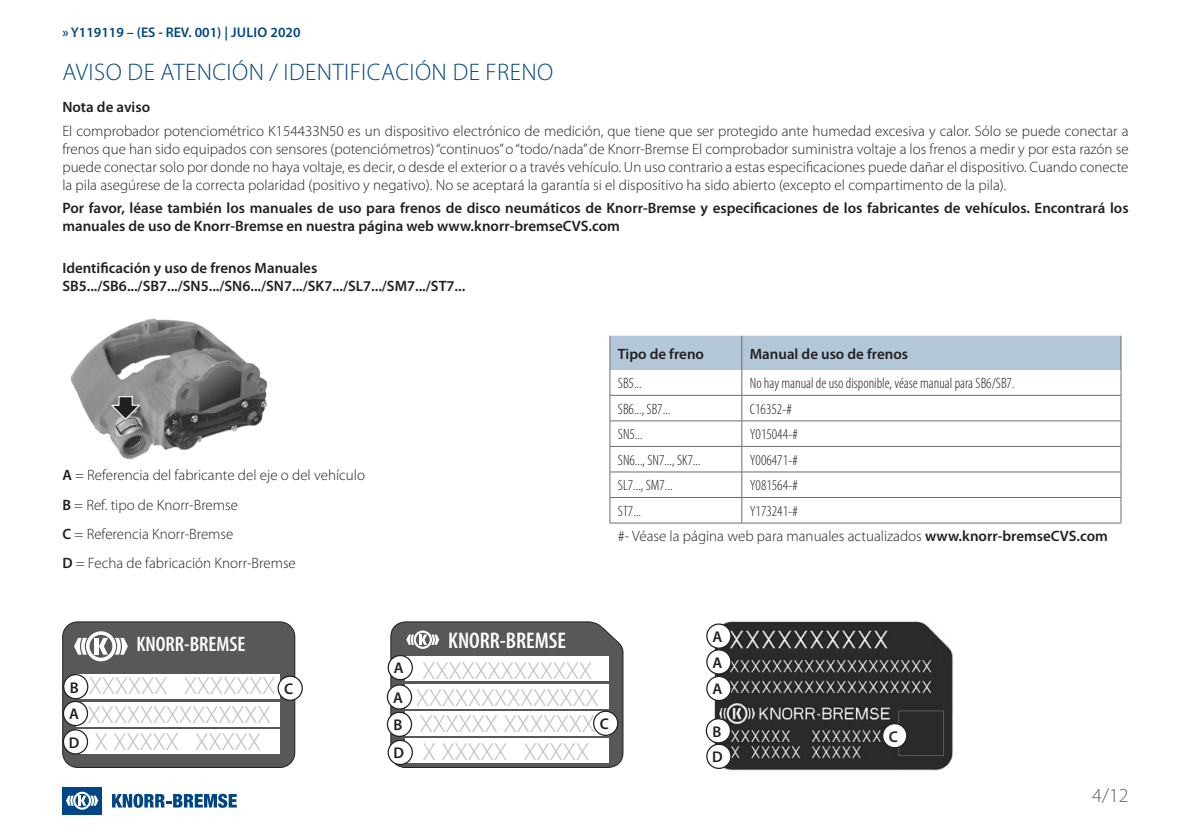
<style>
.page{position:relative;width:1191px;height:840px;background:#fff}
.page>*{position:absolute;margin:0;border:0;box-sizing:border-box;transform-origin:0 0}
.t1{font:300 24.8px "Myriad Pro";letter-spacing:-.02em;color:#bcbdc0}
.X_HEADER_-_Chapter_T{font:300 24px "Myriad Pro";letter-spacing:.02em;color:#004684}
.t2{font:600 condensed 22.8px "Myriad Pro";color:#fff}
.t3{font:600 condensed 21px "Myriad Pro";color:#fff}
.t4{font:300 20px "Myriad Pro";color:#636366}
.t5{font:600 15.6px "Myriad Pro";color:#231f20}
.TEXT_Block{font:300 15px/18px "Myriad Pro";color:#231f20;text-align:justify}
.Subtitle{font:600 15px/18px "Myriad Pro";color:#231f20}
._2018-Table_Cell_Bod{font:300 condensed 15px "Myriad Pro";color:#231f20}
.t6{font:600 14px "Myriad Pro";color:#004684}
.s1{font-weight:600}
</style>
<div class="page">
<svg style="left:112px;top:793px;width:125px;height:14px"></svg>
<div style="left:62px;top:786px;width:40px;height:27px;background:#004684"></div>
<svg style="left:66px;top:791px;width:32px;height:18px"></svg>
<img style="left:70px;top:318px;width:198px;height:142px">
<svg style="left:109px;top:395px;width:33px;height:25px"></svg>
<div style="left:63px;top:621px;width:232px;height:146px;background:#57585a;border-radius:15px"></div>
<div style="left:62px;top:621px;width:233px;height:146px;border:1px solid #231f20;border-radius:15px"></div>
<div style="left:77px;top:673px;width:203px;height:25px;background:#fff"></div>
<div style="left:77px;top:701px;width:203px;height:25px;background:#fff"></div>
<div style="left:77px;top:728px;width:203px;height:25px;background:#fff"></div>
<svg style="left:74px;top:631px;width:54px;height:30px"></svg>
<svg style="left:390px;top:621px;width:233px;height:146px;background:#676769"></svg>
<div style="left:405px;top:656px;width:203px;height:25px;background:#fff"></div>
<div style="left:405px;top:683px;width:203px;height:25px;background:#fff"></div>
<div style="left:405px;top:710px;width:203px;height:25px;background:#fff"></div>
<div style="left:405px;top:738px;width:203px;height:25px;background:#fff"></div>
<img style="left:714px;top:621px;width:239px;height:149px">
<div style="left:63px;top:701px;width:24px;height:24px;background:#fff;border-radius:50%"></div>
<div style="left:63px;top:700px;width:25px;height:25px;border:1px solid #231f20;border-radius:50%"></div>
<div style="left:388px;top:655px;width:24px;height:24px;background:#fff;border-radius:50%"></div>
<div style="left:387px;top:654px;width:26px;height:25px;border:1px solid #231f20;border-radius:50%"></div>
<div style="left:387px;top:684px;width:24px;height:24px;background:#fff;border-radius:50%"></div>
<div style="left:387px;top:684px;width:25px;height:25px;border:1px solid #231f20;border-radius:50%"></div>
<div style="left:707px;top:623px;width:24px;height:24px;background:#fff;border-radius:50%"></div>
<div style="left:706px;top:623px;width:25px;height:25px;border:1px solid #231f20;border-radius:50%"></div>
<div style="left:707px;top:649px;width:24px;height:24px;background:#fff;border-radius:50%"></div>
<div style="left:706px;top:649px;width:25px;height:25px;border:1px solid #231f20;border-radius:50%"></div>
<div style="left:707px;top:676px;width:24px;height:24px;background:#fff;border-radius:50%"></div>
<div style="left:706px;top:675px;width:25px;height:25px;border:1px solid #231f20;border-radius:50%"></div>
<div style="left:387px;top:712px;width:24px;height:24px;background:#fff;border-radius:50%"></div>
<div style="left:387px;top:711px;width:25px;height:25px;border:1px solid #231f20;border-radius:50%"></div>
<div style="left:64px;top:674px;width:24px;height:24px;background:#fff;border-radius:50%"></div>
<div style="left:63px;top:673px;width:25px;height:26px;border:1px solid #231f20;border-radius:50%"></div>
<div style="left:706px;top:718px;width:24px;height:24px;background:#fff;border-radius:50%"></div>
<div style="left:706px;top:717px;width:25px;height:26px;border:1px solid #231f20;border-radius:50%"></div>
<div style="left:278px;top:675px;width:24px;height:24px;background:#fff;border-radius:50%"></div>
<div style="left:277px;top:675px;width:26px;height:25px;border:1px solid #231f20;border-radius:50%"></div>
<div style="left:882px;top:723px;width:24px;height:24px;background:#fff;border-radius:50%"></div>
<div style="left:882px;top:722px;width:25px;height:26px;border:1px solid #231f20;border-radius:50%"></div>
<div style="left:593px;top:710px;width:24px;height:25px;background:#fff;border-radius:50%"></div>
<div style="left:593px;top:710px;width:25px;height:25px;border:1px solid #231f20;border-radius:50%"></div>
<div style="left:63px;top:729px;width:24px;height:24px;background:#fff;border-radius:50%"></div>
<div style="left:63px;top:728px;width:25px;height:26px;border:1px solid #231f20;border-radius:50%"></div>
<div style="left:707px;top:743px;width:24px;height:25px;background:#fff;border-radius:50%"></div>
<div style="left:706px;top:743px;width:25px;height:25px;border:1px solid #231f20;border-radius:50%"></div>
<div style="left:388px;top:740px;width:24px;height:24px;background:#fff;border-radius:50%"></div>
<div style="left:387px;top:739px;width:26px;height:25px;border:1px solid #231f20;border-radius:50%"></div>
<svg style="left:609px;top:335px;width:512px;height:187px"></svg>
<hr style="left:609px;top:522px;width:133px;height:1px;background:#6c6d70">
<hr style="left:742px;top:522px;width:379px;height:1px;background:#6c6d70">
<p class="t6" style="left:62px;top:23px;width:240px">» Y119119 – (ES - REV. 001) | JULIO 2020</p>
<p class="X_HEADER_-_Chapter_T" style="left:63px;top:58px;width:492px">AVISO DE ATENCIÓN / IDENTIFICACIÓN DE FRENO</p>
<p class="Subtitle" style="left:62px;top:97px;width:89px">Nota de aviso</p>
<p class="TEXT_Block" style="left:62px;top:121px;width:1067px">El comprobador potenciométrico K154433N50 es un dispositivo electrónico de medición, que tiene que ser protegido ante humedad excesiva y calor. Sólo se puede conectar a frenos que han sido equipados con sensores (potenciómetros) “continuos” o “todo/nada” de Knorr-Bremse El comprobador suministra voltaje a los frenos a medir y por esta razón se puede conectar solo por donde no haya voltaje, es decir, o desde el exterior o a través vehículo. Un uso contrario a estas especificaciones puede dañar el dispositivo. Cuando conecte la pila asegúrese de la correcta polaridad (positivo y negativo). No se aceptará la garantía si el dispositivo ha sido abierto (excepto el compartimento de la pila).</p>
<p class="Subtitle" style="left:62px;top:199px;width:1067px">Por favor, léase también los manuales de uso para frenos de disco neumáticos de Knorr-Bremse y especificaciones de los fabricantes de vehículos. Encontrará los manuales de uso de Knorr-Bremse en nuestra página web www.knorr-bremseCVS.com</p>
<p class="Subtitle" style="left:62px;top:259px;width:256px">Identificación y uso de frenos Manuales</p>
<p class="Subtitle" style="left:62px;top:277px;width:404px">SB5.../SB6.../SB7.../SN5.../SN6.../SN7.../SK7.../SL7.../SM7.../ST7...</p>
<p class="TEXT_Block" style="left:62px;top:466px;width:304px"><span class="s1">A</span> = Referencia del fabricante del eje o del vehículo</p>
<p class="TEXT_Block" style="left:62px;top:495px;width:177px"><span class="s1">B</span> = Ref. tipo de Knorr-Bremse</p>
<p class="TEXT_Block" style="left:62px;top:524px;width:173px"><span class="s1">C</span> = Referencia Knorr-Bremse</p>
<p class="TEXT_Block" style="left:62px;top:554px;width:235px"><span class="s1">D</span> = Fecha de fabricación Knorr-Bremse</p>
<p class="t5" style="left:70px;top:677px;width:10px">B</p>
<p class="t5" style="left:69px;top:703px;width:11px">A</p>
<p class="t5" style="left:69px;top:732px;width:12px">D</p>
<p class="t3" style="left:136px;top:631px;width:110px">KNORR-BREMSE</p>
<p class="t1" style="left:89px;top:670px;width:188px">XXXXXX XXXXXXX</p>
<p class="t1" style="left:88px;top:699px;width:185px">XXXXXXXXXXXXXX</p>
<p class="t1" style="left:94px;top:726px;width:168px">X XXXXX XXXXX</p>
<p class="t5" style="left:284px;top:678px;width:11px">C</p>
<p class="Subtitle" style="left:618px;top:344px;width:88px">Tipo de freno</p>
<p class="Subtitle" style="left:750px;top:344px;width:160px">Manual de uso de frenos</p>
<p class="_2018-Table_Cell_Bod" style="left:618px;top:375px;width:25px">SB5...</p>
<p class="_2018-Table_Cell_Bod" style="left:750px;top:375px;width:266px">No hay manual de uso disponible, véase manual para SB6/SB7.</p>
<p class="_2018-Table_Cell_Bod" style="left:618px;top:400px;width:54px">SB6..., SB7...</p>
<p class="_2018-Table_Cell_Bod" style="left:750px;top:400px;width:44px">C16352-#</p>
<p class="_2018-Table_Cell_Bod" style="left:618px;top:426px;width:26px">SN5...</p>
<p class="_2018-Table_Cell_Bod" style="left:750px;top:426px;width:49px">Y015044-#</p>
<p class="_2018-Table_Cell_Bod" style="left:618px;top:451px;width:84px">SN6..., SN7..., SK7...</p>
<p class="_2018-Table_Cell_Bod" style="left:750px;top:451px;width:49px">Y006471-#</p>
<p class="_2018-Table_Cell_Bod" style="left:618px;top:477px;width:56px">SL7..., SM7...</p>
<p class="_2018-Table_Cell_Bod" style="left:750px;top:477px;width:49px">Y081564-#</p>
<p class="_2018-Table_Cell_Bod" style="left:618px;top:502px;width:25px">ST7...</p>
<p class="_2018-Table_Cell_Bod" style="left:750px;top:502px;width:49px">Y173241-#</p>
<p class="TEXT_Block" style="left:618px;top:527px;width:491px">#- Véase la página web para manuales actualizados <span class="s1">www.knorr-bremseCVS.com</span></p>
<p class="t5" style="left:712px;top:626px;width:11px">A</p>
<p class="t5" style="left:712px;top:652px;width:11px">A</p>
<p class="t5" style="left:712px;top:678px;width:11px">A</p>
<p class="t2" style="left:448px;top:626px;width:119px">KNORR-BREMSE</p>
<p class="t1" style="left:422px;top:655px;width:172px">XXXXXXXXXXXXX</p>
<p class="t1" style="left:416px;top:682px;width:185px">XXXXXXXXXXXXXX</p>
<p class="t1" style="left:419px;top:708px;width:178px">XXXXXX XXXXXXX</p>
<p class="t1" style="left:422px;top:736px;width:168px">X XXXXX XXXXX</p>
<p class="t5" style="left:394px;top:658px;width:11px">A</p>
<p class="t5" style="left:393px;top:687px;width:11px">A</p>
<p class="t5" style="left:599px;top:713px;width:11px">C</p>
<p class="t5" style="left:393px;top:714px;width:10px">B</p>
<p class="t5" style="left:712px;top:721px;width:10px">B</p>
<p class="t5" style="left:393px;top:742px;width:12px">D</p>
<p class="t5" style="left:712px;top:746px;width:12px">D</p>
<p class="t5" style="left:888px;top:726px;width:11px">C</p>
<h3 class="t4" style="left:1092px;top:783px;width:38px">4/12</h3>
</div>
